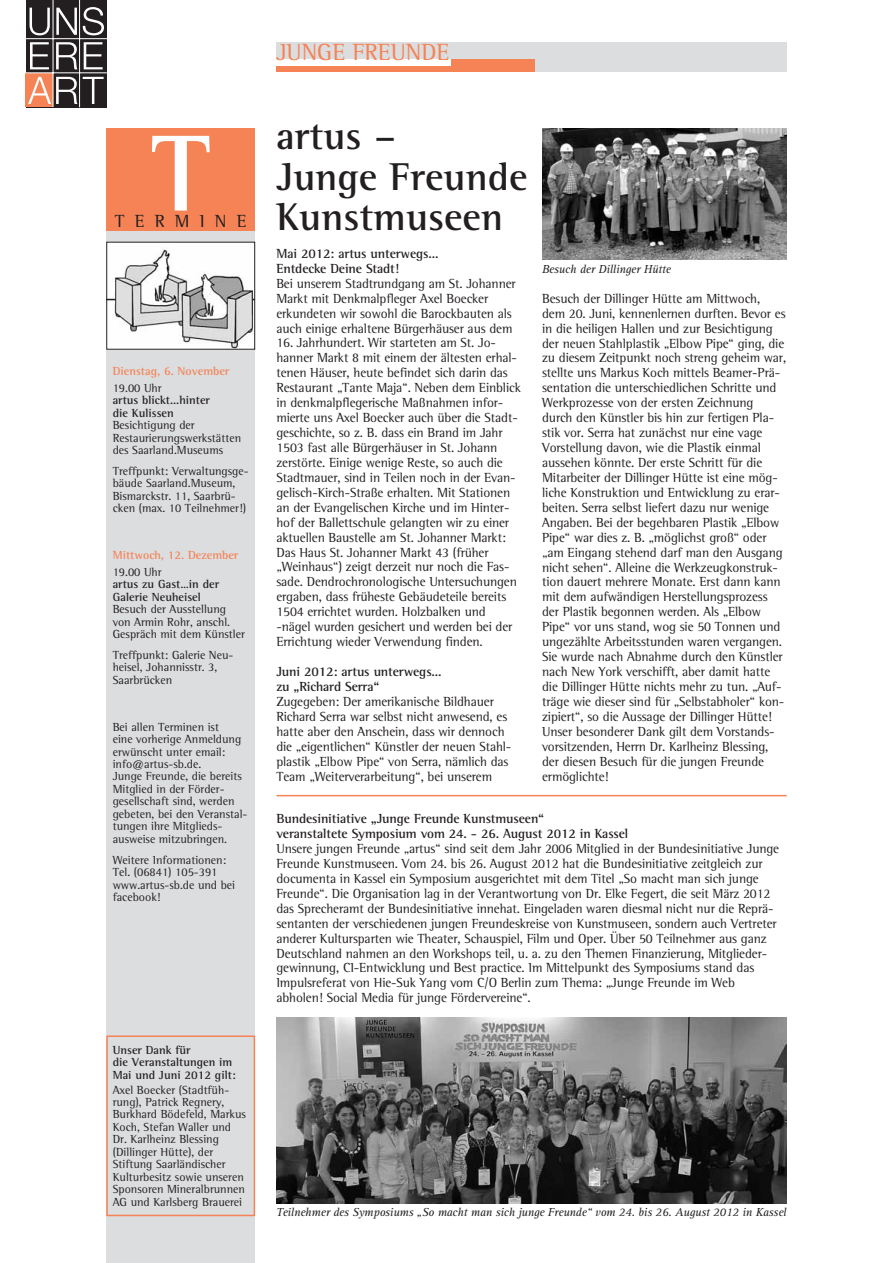
<style>
.page{position:relative;width:893px;height:1263px;background:#fff}
.page>*{position:absolute;margin:0;border:0;box-sizing:border-box;transform-origin:0 0}
.t1{font:700 111px "Rotis Semi Serif";color:#fff}
.t2{font:700 39.75px/40.5px "Rotis Semi Serif";color:#231f20}
.t3{font:24px "Rotis Semi Serif";color:#f58356}
.t4{font:18px "Rotis Semi Serif";color:#231f20}
.t5{font:13.5px/15px "Rotis Semi Serif";letter-spacing:-.01em;color:#231f20}
.t6{font:700 13.5px/15px "Rotis Semi Serif";letter-spacing:-.01em;color:#231f20}
.t7{font:12px/12.5px "Rotis Semi Serif";color:#231f20}
.t8{font:700 12px/12.5px "Rotis Semi Serif";color:#231f20}
.t9{font:italic 12px "Rotis Serif";letter-spacing:-.015em;color:#231f20}
.t10{font:700 12px "Rotis Semi Serif";color:#f58356}
</style>
<div class="page">
<div style="left:276px;top:43px;width:511px;height:29px;background:#dcdddf"></div>
<div style="left:276px;top:60px;width:259px;height:12px;background:#f58356"></div>
<div style="left:276px;top:60px;width:175px;height:6px;background:#fff"></div>
<svg style="left:26px;top:0;width:81px;height:107px;fill:#231f20"></svg>
<div style="left:26px;top:73px;width:27px;height:34px;background:#f58356"></div>
<svg style="left:28px;top:77px;width:76px;height:27px"></svg>
<svg style="left:30px;top:42px;width:19px;height:27px"></svg>
<svg style="left:56px;top:42px;width:22px;height:27px"></svg>
<svg style="left:84px;top:42px;width:19px;height:27px"></svg>
<svg style="left:30px;top:8px;width:20px;height:27px"></svg>
<svg style="left:56px;top:7px;width:48px;height:28px"></svg>
<hr style="left:79px;top:0;width:1px;height:107px;background:#fff">
<hr style="left:26px;top:73px;width:81px;height:1px;background:#fff">
<hr style="left:26px;top:38px;width:81px;height:1px;background:#fff">
<hr style="left:53px;top:0;width:1px;height:107px;background:#fff">
<div style="left:106px;top:230px;width:149px;height:1033px;background:#dcdddf"></div>
<div style="left:106px;top:128px;width:149px;height:102px;background:#f58356"></div>
<img style="left:108px;top:244px;width:145px;height:104px">
<div style="left:106px;top:242px;width:149px;height:108px;border:1px solid #231f20"></div>
<div style="left:106px;top:1035px;width:149px;height:181px;border:2px solid #f58356"></div>
<img style="left:542px;top:128px;width:245px;height:132px">
<img style="left:276px;top:1017px;width:511px;height:186px">
<hr style="left:276px;top:795px;width:511px;height:1px;background:#f58356">
<h3 class="t4" style="left:115px;top:210px;width:31px">T E</h3>
<h1 class="t1" style="left:152px;top:107px;width:59px">T</h1>
<h3 class="t4" style="left:155px;top:210px;width:93px">RMINE</h3>
<p class="t10" style="left:113px;top:364px;width:118px">Dienstag, 6. November</p>
<p class="t7" style="left:113px;top:381px;width:50px">19.00 Uhr</p>
<p class="t8" style="left:113px;top:394px;width:99px">artus blickt...hinter die Kulissen</p>
<p class="t7" style="left:113px;top:419px;width:130px">Besichtigung der<br>Restaurierungswerkstätten des Saarland.Museums</p>
<p class="t7" style="left:113px;top:465px;width:138px">Treffpunkt: Verwaltungsge&shy;bäude Saarland.Museum,<br>Bismarckstr. 11, Saarbrü&shy;cken (max. 10 Teilnehmer!)</p>
<p class="t10" style="left:113px;top:548px;width:127px">Mittwoch, 12. Dezember</p>
<p class="t7" style="left:113px;top:565px;width:50px">19.00 Uhr</p>
<p class="t8" style="left:113px;top:578px;width:108px">artus zu Gast…in der<br>Galerie Neuheisel</p>
<p class="t7" style="left:113px;top:603px;width:134px">Besuch der Ausstellung von Armin Rohr, anschl.<br>Gespräch mit dem Künstler</p>
<p class="t7" style="left:113px;top:649px;width:122px">Treffpunkt: Galerie Neu&shy;heisel, Johannisstr. 3,<br>Saarbrücken</p>
<p class="t7" style="left:113px;top:720px;width:136px">Bei allen Terminen ist<br>eine vorherige Anmeldung erwünscht unter email: info@artus-sb.de.<br>Junge Freunde, die bereits<br>Mitglied in der Förder&shy;gesellschaft sind, werden gebeten, bei den Veranstal&shy;tungen ihre Mitglieds&shy;ausweise mitzubringen.</p>
<p class="t7" style="left:113px;top:853px;width:124px">Weitere Informationen:<br>Tel. (06841) 105-391 www.artus-sb.de und bei facebook!</p>
<p class="t8" style="left:113px;top:1044px;width:125px">Unser Dank für<br>die Veranstaltungen im<br>Mai und Juni 2012 gilt:</p>
<p class="t7" style="left:113px;top:1083px;width:135px">Axel Boecker (Stadtfüh&shy;rung), Patrick Regnery,<br>Burkhard Bödefeld, Markus<br>Koch, Stefan Waller und<br>Dr. Karlheinz Blessing (Dillinger Hütte), der<br>Stiftung Saarländischer<br>Kulturbesitz sowie unseren<br>Sponsoren Mineralbrunnen<br>AG und Karlsberg Brauerei</p>
<h3 class="t3" style="left:276px;top:38px;width:15px">junge</h3>
<h3 class="t3" style="left:352px;top:38px;width:96px">freun de</h3>
<h2 class="t2" style="left:276px;top:115px;width:253px">artus –<br>Junge Freunde<br>Kunstmuseen</h2>
<p class="t6" style="left:276px;top:246px;width:164px">Mai 2012: artus unterwegs...<br>Entdecke Deine Stadt!</p>
<p class="t5" style="left:276px;top:276px;width:241px">Bei unserem Stadtrundgang am St. Johanner Markt mit Denkmalpfleger Axel Boecker erkundeten wir sowohl die Barockbauten als auch einige erhaltene Bürgerhäuser aus dem</p>
<p class="t5" style="left:276px;top:335px;width:246px">16. Jahrhundert. Wir starteten am St. Jo&shy;hanner Markt 8 mit einem der ältesten erhal&shy;tenen Häuser, heute befindet sich darin das Restaurant „Tante Maja“. Neben dem Einblick in denkmalpflegerische Maßnahmen infor&shy;mierte uns Axel Boecker auch über die Stadt&shy;geschichte, so z. B. dass ein Brand im Jahr 1503 fast alle Bürgerhäuser in St. Johann zerstörte. Einige wenige Reste, so auch die Stadtmauer, sind in Teilen noch in der Evan&shy;gelisch-Kirch-Straße erhalten. Mit Stationen an der Evangelischen Kirche und im Hinter&shy;hof der Ballettschule gelangten wir zu einer aktuellen Baustelle am St. Johanner Markt:<br>Das Haus St. Johanner Markt 43 (früher „Weinhaus“) zeigt derzeit nur noch die Fas&shy;sade. Dendrochronologische Untersuchungen ergaben, dass früheste Gebäudeteile bereits 1504 errichtet wurden. Holzbalken und -nägel wurden gesichert und werden bei der Errichtung wieder Verwendung finden.</p>
<p class="t6" style="left:276px;top:664px;width:167px">Juni 2012: artus unterwegs... zu „Richard Serra“</p>
<p class="t5" style="left:276px;top:694px;width:237px">Zugegeben: Der amerikanische Bildhauer Richard Serra war selbst nicht anwesend, es hatte aber den Anschein, dass wir dennoch die „eigentlichen“ Künstler der neuen Stahl&shy;plastik „Elbow Pipe“ von Serra, nämlich das Team „Weiterverarbeitung“, bei unserem</p>
<p class="t9" style="left:542px;top:262px;width:130px">Besuch der Dillinger Hütte</p>
<p class="t5" style="left:542px;top:291px;width:246px">Besuch der Dillinger Hütte am Mittwoch, dem 20. Juni, kennenlernen durften. Bevor es in die heiligen Hallen und zur Besichtigung der neuen Stahlplastik „Elbow Pipe“ ging, die zu diesem Zeitpunkt noch streng geheim war, stellte uns Markus Koch mittels Beamer-Prä&shy;sentation die unterschiedlichen Schritte und Werkprozesse von der ersten Zeichnung durch den Künstler bis hin zur fertigen Pla&shy;stik vor. Serra hat zunächst nur eine vage Vorstellung davon, wie die Plastik einmal aussehen könnte. Der erste Schritt für die Mitarbeiter der Dillinger Hütte ist eine mög&shy;liche Konstruktion und Entwicklung zu erar&shy;beiten. Serra selbst liefert dazu nur wenige Angaben. Bei der begehbaren Plastik „Elbow Pipe“ war dies z. B. „möglichst groß“ oder „am Eingang stehend darf man den Ausgang nicht sehen“. Alleine die Werkzeugkonstruk&shy;tion dauert mehrere Monate. Erst dann kann mit dem aufwändigen Herstellungsprozess der Plastik begonnen werden. Als „Elbow Pipe“ vor uns stand, wog sie 50 Tonnen und ungezählte Arbeitsstunden waren vergangen.<br>Sie wurde nach Abnahme durch den Künstler nach New York verschifft, aber damit hatte die Dillinger Hütte nichts mehr zu tun. „Auf&shy;träge wie dieser sind für „Selbstabholer“ kon&shy;zipiert“, so die Aussage der Dillinger Hütte!<br>Unser besonderer Dank gilt dem Vorstands&shy;vorsitzenden, Herrn Dr. Karlheinz Blessing, der diesen Besuch für die jungen Freunde ermöglichte!</p>
<p class="t6" style="left:276px;top:811px;width:353px">Bundesinitiative „Junge Freunde Kunstmuseen“<br>veranstaltete Symposium vom 24. - 26. August 2012 in Kassel</p>
<p class="t5" style="left:276px;top:841px;width:504px">Unsere jungen Freunde „artus“ sind seit dem Jahr 2006 Mitglied in der Bundesinitiative Junge Freunde Kunstmuseen. Vom 24. bis 26. August 2012 hat die Bundesinitiative zeitgleich zur documenta in Kassel ein Symposium ausgerichtet mit dem Titel „So macht man sich junge Freunde“. Die Organisation lag in der Verantwortung von Dr. Elke Fegert, die seit März 2012 das Sprecheramt der Bundesinitiative innehat. Eingeladen waren diesmal nicht nur die Reprä&shy;sentanten der verschiedenen jungen Freundeskreise von Kunstmuseen, sondern auch Vertreter anderer Kultursparten wie Theater, Schauspiel, Film und Oper. Über 50 Teilnehmer aus ganz Deutschland nahmen an den Workshops teil, u. a. zu den Themen Finanzierung, Mitglieder&shy;gewinnung, CI-Entwicklung und Best practice. Im Mittelpunkt des Symposiums stand das Impulsreferat von Hie-Suk Yang vom C/O Berlin zum Thema: „Junge Freunde im Web abholen! Social Media für junge Fördervereine“.</p>
<p class="t9" style="left:276px;top:1205px;width:512px">Teilnehmer des Symposiums „So macht man sich junge Freunde“ vom 24. bis 26. August 2012 in Kassel</p>
</div>
